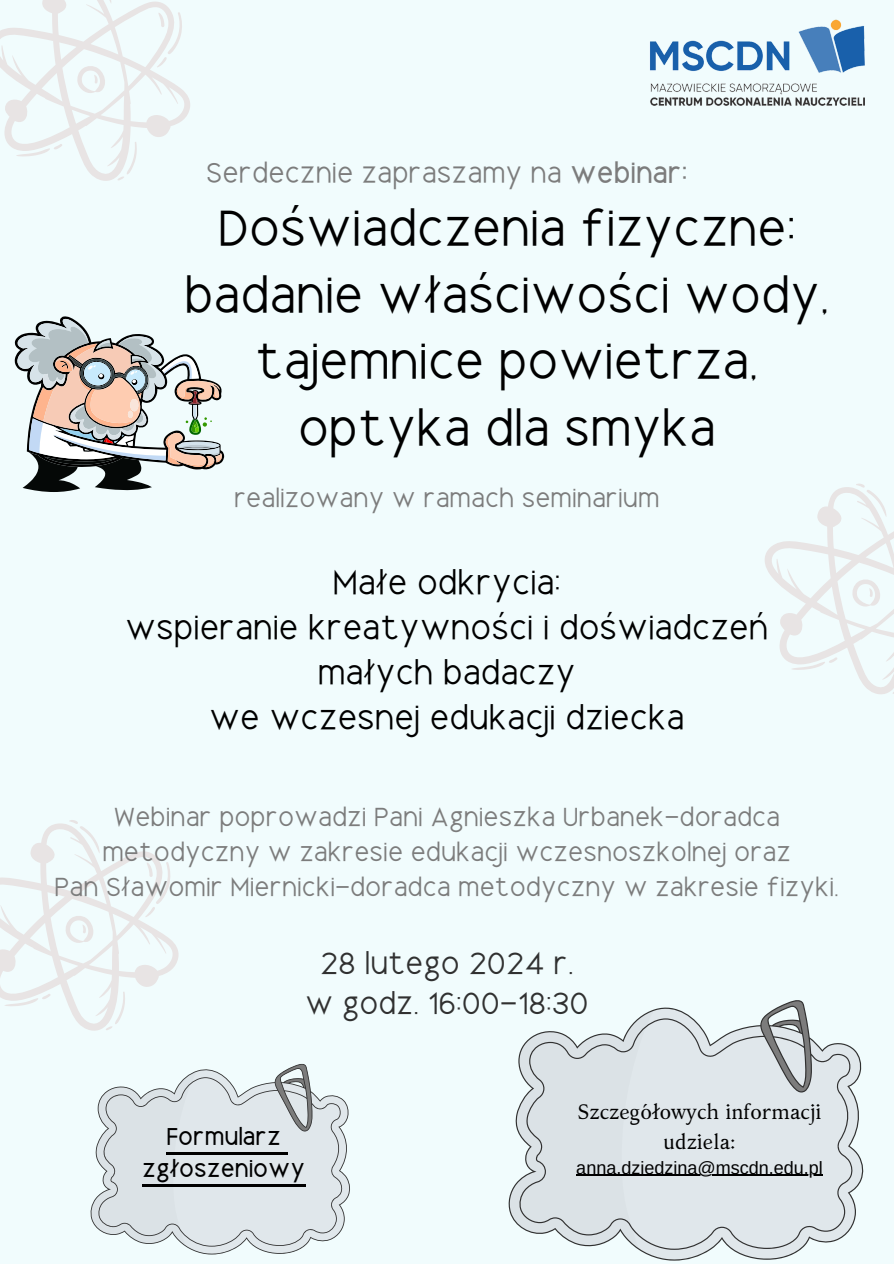
<style>
.page{position:relative;width:894px;height:1264px;background:#fff}
.page>*{position:absolute;margin:0;border:0;box-sizing:border-box;transform-origin:0 0}
.t1{font:48px/66.3px "Dotcom";color:#000;text-align:center}
.t2{font:32.4px/45px "Dotcom";color:#000;text-align:center}
.t3{font:29.4px/40.5px "Dotcom";color:#303030;text-align:center}
.t4{font:27px "Dotcom";color:#7c7c7c}
.t5{font:25.05px/34.8px "Dotcom";color:#7c7c7c;text-align:center}
.t6{font:700 22.5px/32.7px "Dotcom";color:#000;text-align:center}
.t7{font:21px "Kelvinch";color:#000}
.t8{font:18px "Arimo";color:#000}
.s1{font-weight:700}
</style>
<div class="page">
<div style="left:0;top:0;width:893px;height:1263px;background:#f1fcfd"></div>
<img style="left:650px;top:19px;width:214px;height:87px">
<svg style="left:15px;top:316px;width:209px;height:176px"></svg>
<svg style="left:90px;top:1069px;width:260px;height:185px;fill:#e0e7eb"></svg>
<svg style="left:275px;top:1063px;width:37px;height:68px"></svg>
<svg style="left:0;top:820px;width:179px;height:211px"></svg>
<svg style="left:765px;top:484px;width:128px;height:210px"></svg>
<hr style="left:166px;top:1151px;width:115px;height:3px;background:#000">
<svg style="left:281px;top:1151px;width:7px;height:3px"></svg>
<hr style="left:142px;top:1184px;width:163px;height:2px;background:#000">
<svg style="left:0;top:0;width:190px;height:181px"></svg>
<svg style="left:508px;top:1007px;width:355px;height:253px;fill:#e0e7eb"></svg>
<svg style="left:760px;top:1000px;width:51px;height:93px"></svg>
<hr style="left:576px;top:1174px;width:246px;height:1px;background:#000">
<p class="t4" style="left:206px;top:168px;width:482px">Serdecznie zapraszamy na <span class="s1">webinar:</span></p>
<h2 class="t1" style="left:184px;top:212px;width:646px">Doświadczenia fizyczne: badanie właściwości wody, tajemnice powietrza, optyka dla smyka</h2>
<p class="t5" style="left:234px;top:490px;width:427px">realizowany w ramach seminarium</p>
<h3 class="t2" style="left:125px;top:571px;width:644px">Małe odkrycia:<br>wspieranie kreatywności i doświadczeń małych badaczy<br>we wczesnej edukacji dziecka</h3>
<h1 class="t5" style="left:55px;top:808px;width:785px">Webinar poprowadzi Pani Agnieszka Urbanek-doradca metodyczny w zakresie edukacji wczesnoszkolnej oraz<br>Pan Sławomir Miernicki-doradca metodyczny w zakresie fizyki.</h1>
<p class="t3" style="left:305px;top:952px;width:285px">28 lutego 2024 r. w godz. 16:00-18:30</p>
<h3 class="t6" style="left:142px;top:1127px;width:164px">Formularz zgłoszeniowy</h3>
<h3 class="t7" style="left:577px;top:1096px;width:245px">Szczegółowych informacji</h3>
<h2 class="t7" style="left:663px;top:1127px;width:74px">udziela:</h2>
<p class="t8" style="left:576px;top:1157px;width:248px">anna.dziedzina@mscdn.edu.pl</p>
</div>
